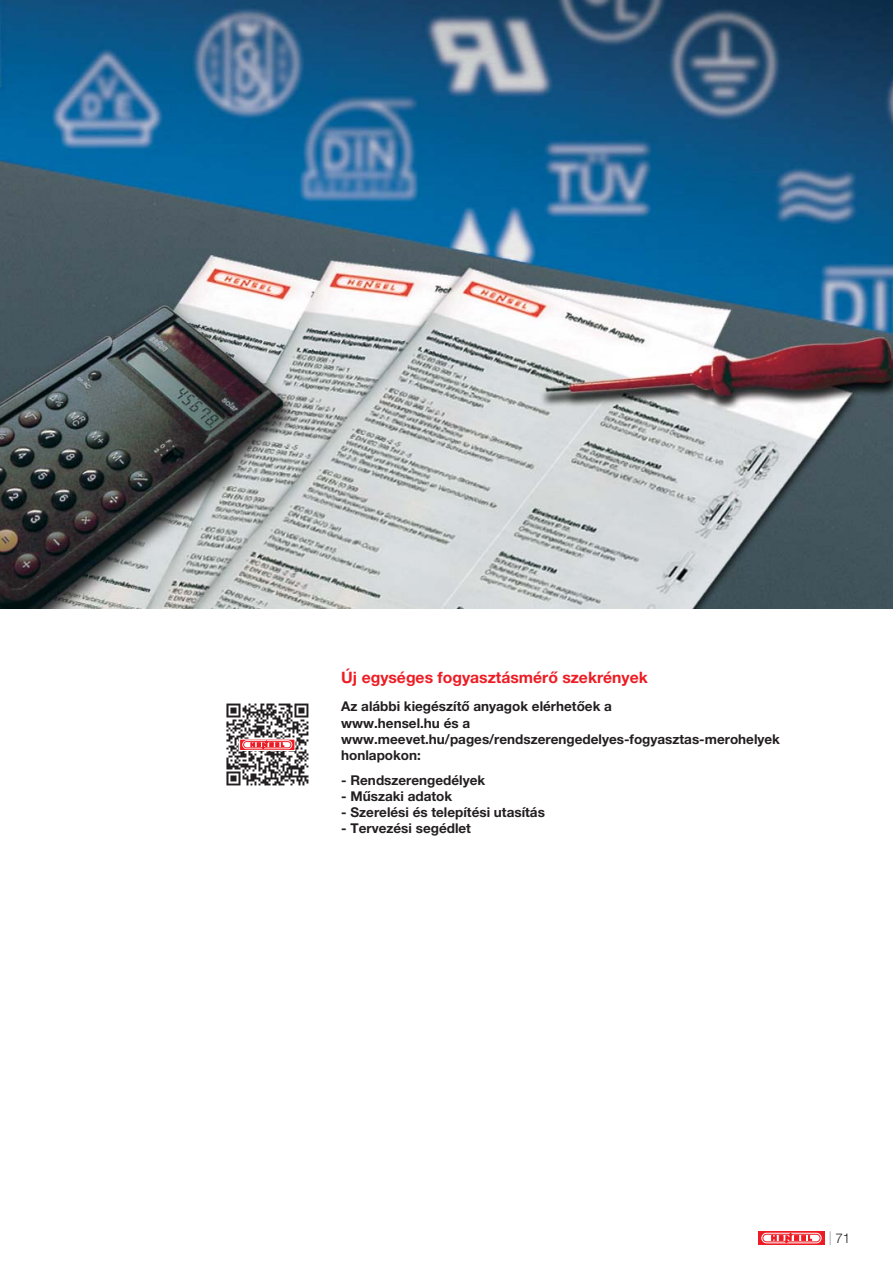
<style>
.page{position:relative;width:893px;height:1263px;background:#fff}
.page>*{position:absolute;margin:0;border:0;box-sizing:border-box;transform-origin:0 0}
.t1{font:700 15.75px "Helvetica Neue LT Pro";color:#ed1c24}
.t2{font:700 13.5px/16.2px "Helvetica Neue LT Pro";color:#231f20}
.t3{font:300 13.5px "Helvetica Neue LT Pro";color:#231f20}
.s1{color:#939598}
</style>
<div class="page">
<svg style="left:758px;top:1231px;width:67px;height:13px"></svg>
<svg style="left:762px;top:1233px;width:59px;height:10px"></svg>
<img style="left:0;top:0;width:893px;height:608px">
<img style="left:226px;top:703px;width:83px;height:83px">
<svg style="left:241px;top:741px;width:52px;height:8px"></svg>
<svg style="left:243px;top:741px;width:49px;height:8px"></svg>
<div style="left:239px;top:739px;width:56px;height:12px;border:1px solid #fff"></div>
<p class="t1" style="left:341px;top:672px;width:308px">Új egységes fogyasztásmérő szekrények</p>
<p class="t2" style="left:341px;top:700px;width:440px">Az alábbi kiegészítő anyagok elérhetőek a<br>www.hensel.hu és a www.meevet.hu/pages/rendszerengedelyes-fogyasztas-merohelyek honlapokon:</p>
<p class="t2" style="left:341px;top:773px;width:145px">- Rendszerengedélyek</p>
<p class="t2" style="left:341px;top:789px;width:112px">- Műszaki adatok</p>
<p class="t2" style="left:341px;top:806px;width:205px">- Szerelési és telepítési utasítás</p>
<p class="t2" style="left:341px;top:822px;width:131px">- Tervezési segédlet</p>
<p class="t3" style="left:829px;top:1233px;width:23px"><span class="s1">|</span> 71</p>
</div>
